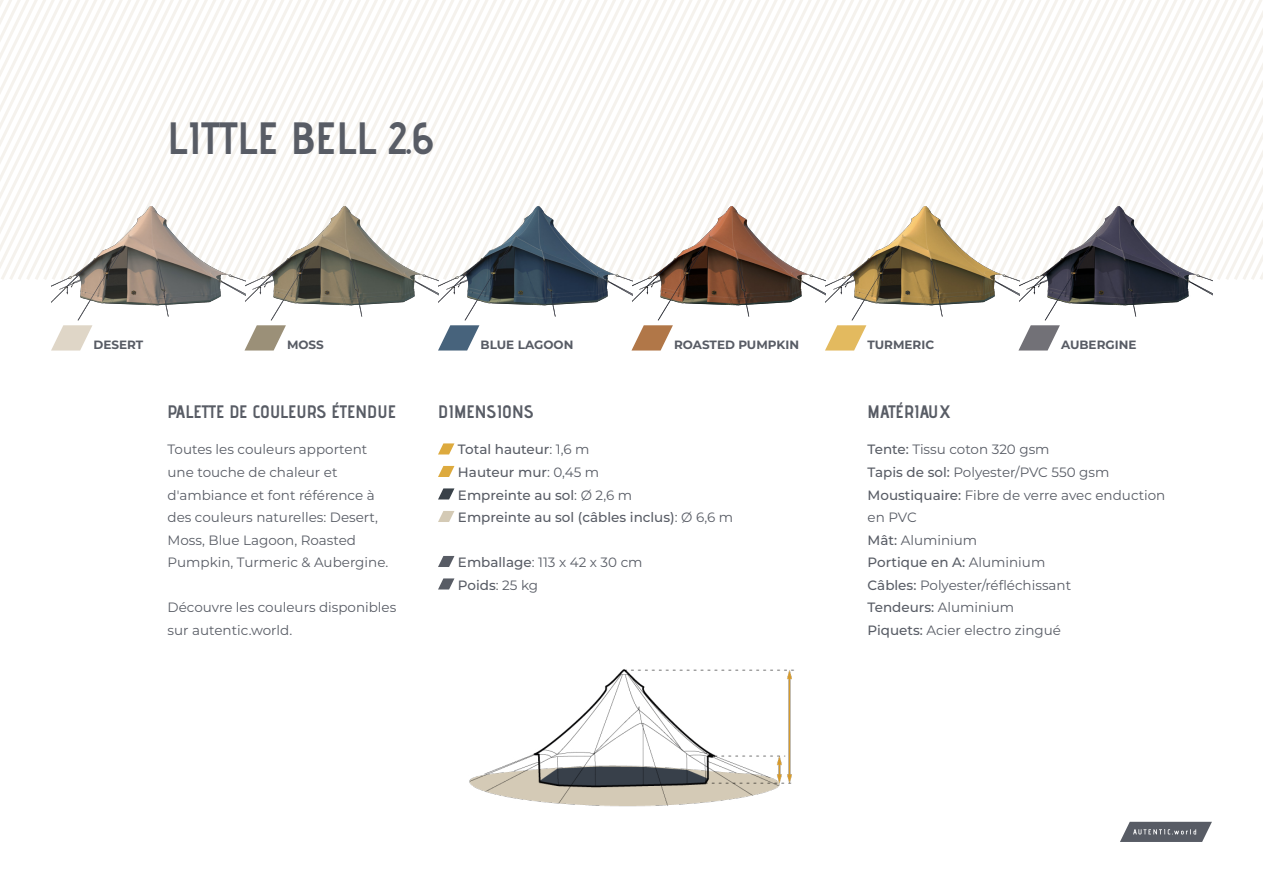
<style>
.page{position:relative;width:1263px;height:893px;background:#fff}
.page>*{position:absolute;margin:0;border:0;box-sizing:border-box;transform-origin:0 0}
.t1{font:700 45px "Advent Pro";color:#585c65}
.t2{font:700 18px "Advent Pro";color:#585c65}
.t3{font:13.5px/22.5px "Montserrat";color:#585c65}
.t4{font:500 13.5px/22.5px "Montserrat";color:#585c65}
.t5{font:700 12px "Montserrat";color:#585c65}
.s1{font-weight:400}
.s2{font-weight:500}
</style>
<div class="page">
<svg style="left:993px;top:0;width:9px;height:176px"></svg>
<svg style="left:1010px;top:0;width:9px;height:176px"></svg>
<svg style="left:1019px;top:0;width:8px;height:176px"></svg>
<svg style="left:1027px;top:0;width:9px;height:176px"></svg>
<svg style="left:1036px;top:0;width:8px;height:176px"></svg>
<svg style="left:1044px;top:0;width:9px;height:176px"></svg>
<svg style="left:1053px;top:0;width:8px;height:176px"></svg>
<svg style="left:1061px;top:0;width:9px;height:176px"></svg>
<svg style="left:1070px;top:0;width:8px;height:176px"></svg>
<svg style="left:1078px;top:0;width:9px;height:176px"></svg>
<svg style="left:1087px;top:0;width:8px;height:176px"></svg>
<svg style="left:1095px;top:0;width:9px;height:176px"></svg>
<svg style="left:1104px;top:0;width:159px;height:280px"></svg>
<svg style="left:1120px;top:822px;width:92px;height:20px"></svg>
<svg style="left:51px;top:331px;width:39px;height:20px"></svg>
<svg style="left:244px;top:331px;width:39px;height:20px"></svg>
<svg style="left:438px;top:331px;width:39px;height:20px"></svg>
<svg style="left:631px;top:331px;width:39px;height:20px"></svg>
<svg style="left:825px;top:331px;width:39px;height:20px"></svg>
<svg style="left:1018px;top:331px;width:39px;height:20px"></svg>
<img style="left:469px;top:669px;width:325px;height:138px">
<img style="left:52px;top:176px;width:193px;height:155px">
<img style="left:245px;top:176px;width:968px;height:155px">
<svg style="left:438px;top:443px;width:16px;height:11px"></svg>
<svg style="left:438px;top:466px;width:16px;height:11px"></svg>
<svg style="left:438px;top:488px;width:16px;height:11px"></svg>
<svg style="left:438px;top:511px;width:16px;height:11px"></svg>
<svg style="left:438px;top:556px;width:16px;height:11px"></svg>
<svg style="left:438px;top:578px;width:16px;height:11px"></svg>
<h1 class="t1" style="left:168px;top:111px;width:267px">LITTLE BELL 2.6</h1>
<p class="t5" style="left:94px;top:336px;width:51px">DESERT</p>
<p class="t5" style="left:287px;top:336px;width:38px">MOSS</p>
<p class="t5" style="left:480px;top:336px;width:94px">BLUE LAGOON</p>
<p class="t5" style="left:674px;top:336px;width:127px">ROASTED PUMPKIN</p>
<p class="t5" style="left:867px;top:336px;width:68px">TURMERIC</p>
<p class="t5" style="left:1061px;top:336px;width:77px">AUBERGINE</p>
<h2 class="t2" style="left:168px;top:401px;width:230px">PALETTE DE COULEURS ÉTENDUE</h2>
<p class="t3" style="left:168px;top:438px;width:222px">Toutes les couleurs apportent une touche de chaleur et d'ambiance et font référence à des couleurs naturelles: Desert,<br>Moss, Blue Lagoon, Roasted<br>Pumpkin, Turmeric &amp; Aubergine.</p>
<p class="t3" style="left:168px;top:595px;width:230px">Découvre les couleurs disponibles sur autentic.world.</p>
<h2 class="t2" style="left:438px;top:401px;width:97px">DIMENSIONS</h2>
<p class="t4" style="left:458px;top:438px;width:277px">Total hauteur<span class="s1">: 1,6 m<br></span>Hauteur mur<span class="s1">: 0,45 m<br></span>Empreinte au sol<span class="s1">: Ø 2,6 m<br></span>Empreinte au sol (câbles inclus)<span class="s1">: Ø 6,6 m</span></p>
<p class="t3" style="left:458px;top:550px;width:186px"><span class="s2">Emballage</span>: 113 x 42 x 30 cm<br><span class="s2">Poids</span>: 25 kg</p>
<h2 class="t2" style="left:867px;top:401px;width:85px">MATÉRIAUX</h2>
<p class="t3" style="left:867px;top:438px;width:299px"><span class="s2">Tente:</span> Tissu coton 320 gsm<br><span class="s2">Tapis de sol:</span> Polyester/PVC 550 gsm<br><span class="s2">Moustiquaire:</span> Fibre de verre avec enduction en PVC<br><span class="s2">Mât:</span> Aluminium<br><span class="s2">Portique en A:</span> Aluminium<br><span class="s2">Câbles:</span> Polyester/réfléchissant<br><span class="s2">Tendeurs:</span> Aluminium<br><span class="s2">Piquets:</span> Acier electro zingué</p>
</div>
